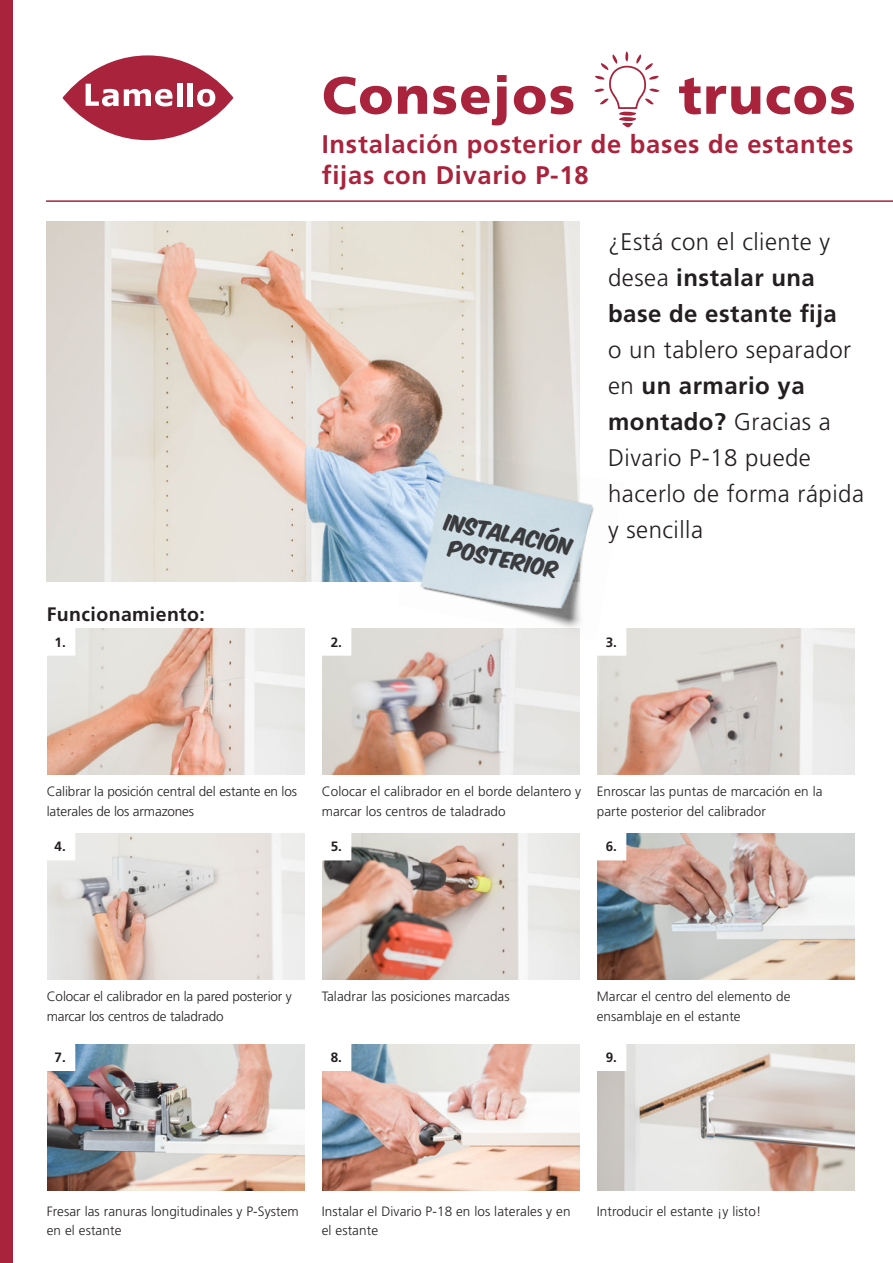
<style>
.page{position:relative;width:893px;height:1263px;background:#fff}
.page>*{position:absolute;margin:0;border:0;box-sizing:border-box;transform-origin:0 0}
.Titel{font:900 52.5px "Frutiger LT Pro";letter-spacing:.03em;color:#a9233d}
.Untertitel{font:700 25.5px/31.5px "Frutiger LT Pro";letter-spacing:.03em;color:#a9233d}
.Untertitel-klein{font:300 24px/36px "Frutiger LT Pro";letter-spacing:.02em;color:#231f20}
.t1{font:19.65px/25.3px "Komika Axis";color:#231f20;text-align:center}
.Untertitel-klein-2{font:700 19.5px "Frutiger LT Pro";letter-spacing:.02em;color:#231f20}
.Text{font:300 13.5px/19.5px "Frutiger LT Pro";letter-spacing:.005em;color:#231f20}
.Zahlen{font:700 13.5px "Frutiger LT Pro";color:#231f20}
.s1{font-weight:700}
</style>
<div class="page">
<svg style="left:63px;top:55px;width:170px;height:85px;background:#b6445a"></svg>
<div style="left:177px;top:83px;width:6px;height:23px;background:#fff"></div>
<div style="left:188px;top:83px;width:5px;height:23px;background:#fff"></div>
<svg style="left:197px;top:89px;width:18px;height:18px"></svg>
<svg style="left:86px;top:84px;width:86px;height:22px"></svg>
<img style="left:47px;top:221px;width:533px;height:361px">
<img style="left:322px;top:833px;width:257px;height:146px">
<img style="left:322px;top:628px;width:257px;height:146px">
<img style="left:322px;top:1044px;width:257px;height:146px">
<img style="left:597px;top:833px;width:257px;height:146px">
<img style="left:597px;top:628px;width:257px;height:146px">
<img style="left:597px;top:1044px;width:257px;height:146px">
<img style="left:47px;top:833px;width:257px;height:146px">
<img style="left:47px;top:628px;width:257px;height:146px">
<img style="left:47px;top:1044px;width:257px;height:146px">
<div style="left:46px;top:833px;width:29px;height:27px;background:#fff"></div>
<div style="left:46px;top:628px;width:29px;height:27px;background:#fff"></div>
<div style="left:46px;top:1044px;width:29px;height:26px;background:#fff"></div>
<div style="left:322px;top:833px;width:29px;height:27px;background:#fff"></div>
<div style="left:322px;top:628px;width:29px;height:27px;background:#fff"></div>
<div style="left:322px;top:1044px;width:29px;height:26px;background:#fff"></div>
<div style="left:597px;top:833px;width:29px;height:27px;background:#fff"></div>
<div style="left:597px;top:628px;width:29px;height:27px;background:#fff"></div>
<div style="left:596px;top:628px;width:30px;height:28px;border:2px solid #fff"></div>
<div style="left:597px;top:1044px;width:29px;height:26px;background:#fff"></div>
<div style="left:0;top:0;width:13px;height:1263px;background:#a9233d"></div>
<hr style="left:46px;top:200px;width:847px;height:2px;background:#a9233d">
<img style="left:397px;top:447px;width:228px;height:195px">
<svg style="left:594px;top:52px;width:65px;height:75px"></svg>
<p class="Untertitel-klein-2" style="left:47px;top:603px;width:160px">Funcionamiento:</p>
<p class="Zahlen" style="left:55px;top:634px;width:13px">1.</p>
<p class="Titel" style="left:322px;top:64px;width:255px">Consejos</p>
<p class="Titel" style="left:678px;top:64px;width:179px">trucos</p>
<p class="Untertitel" style="left:322px;top:128px;width:533px">Instalación posterior de bases de estantes fijas con Divario P-18</p>
<p class="Zahlen" style="left:331px;top:634px;width:13px">2.</p>
<h3 class="t1" style="left:447px;top:511px;width:131px;rotate:11deg">Instalación posterior</h3>
<p class="Untertitel-klein" style="left:608px;top:224px;width:257px">¿Está con el cliente y desea <span class="s1">instalar una base de estante fija<br></span>o un tablero separador en <span class="s1">un armario ya montado?</span> Gracias a<br>Divario P-18 puede hacerlo de forma rápida y sencilla</p>
<p class="Zahlen" style="left:606px;top:634px;width:13px">3.</p>
<p class="Text" style="left:47px;top:782px;width:252px">Calibrar la posición central del estante en los laterales de los armazones</p>
<p class="Zahlen" style="left:55px;top:839px;width:13px">4.</p>
<p class="Text" style="left:322px;top:782px;width:261px">Colocar el calibrador en el borde delantero y marcar los centros de taladrado</p>
<p class="Zahlen" style="left:331px;top:839px;width:13px">5.</p>
<p class="Text" style="left:597px;top:782px;width:227px">Enroscar las puntas de marcación en la parte posterior del calibrador</p>
<p class="Zahlen" style="left:606px;top:839px;width:13px">6.</p>
<p class="Text" style="left:47px;top:987px;width:247px">Colocar el calibrador en la pared posterior y marcar los centros de taladrado</p>
<p class="Zahlen" style="left:55px;top:1050px;width:13px">7.</p>
<p class="Text" style="left:322px;top:987px;width:189px">Taladrar las posiciones marcadas</p>
<p class="Zahlen" style="left:331px;top:1050px;width:13px">8.</p>
<p class="Text" style="left:597px;top:987px;width:195px">Marcar el centro del elemento de ensamblaje en el estante</p>
<p class="Zahlen" style="left:606px;top:1050px;width:13px">9.</p>
<p class="Text" style="left:47px;top:1201px;width:254px">Fresar las ranuras longitudinales y P-System en el estante</p>
<p class="Text" style="left:322px;top:1201px;width:250px">Instalar el Divario P-18 en los laterales y en el estante</p>
<p class="Text" style="left:597px;top:1201px;width:166px">Introducir el estante ¡y listo!</p>
</div>
